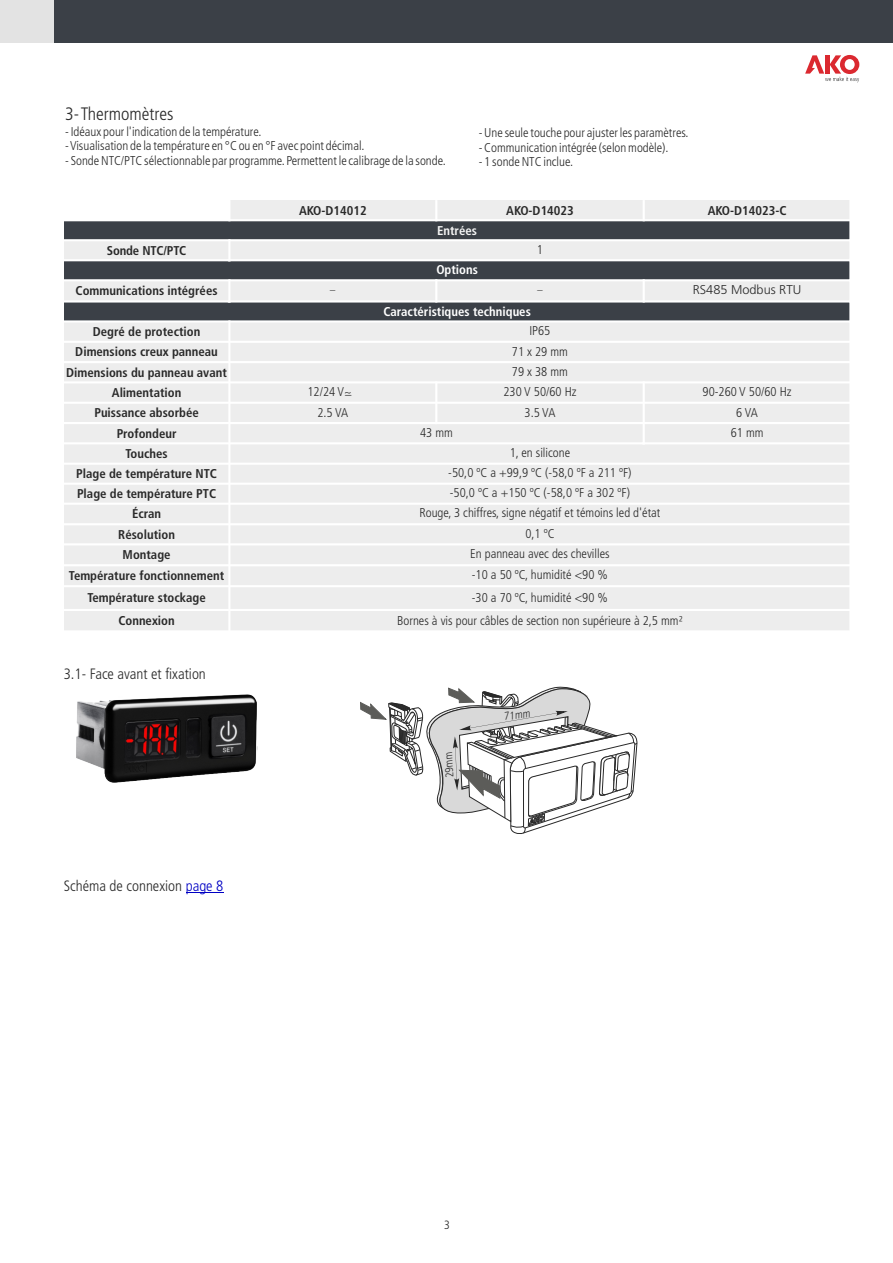
<style>
.page{position:relative;width:893px;height:1263px;background:#fff}
.page>*{position:absolute;margin:0;border:0;box-sizing:border-box;transform-origin:0 0}
.t1{font:300 condensed 18px "Frutiger 47";color:#292929}
.t2{font:300 condensed 15px "Frutiger 47";color:#292929}
.t3{font:300 condensed 12.75px "Frutiger 47";color:#292929}
.t4{font:700 condensed 12.75px "Frutiger 67";color:#292929}
.t5{font:700 condensed 12.75px "Frutiger 67";color:#fff}
.t6{font:300 12.75px "Frutiger 45";color:#292929}
.t7{font:700 condensed 12.75px "Frutiger 67";color:#f5f5f5}
.t8{font:300 condensed 12px "Frutiger 47";color:#292929}
.t9{font:italic 300 condensed 11.1px "Frutiger 47";color:#292929}
.t10{font:300 condensed 11.1px "Frutiger 47";color:#292929}
.s1{color:#0000c4}
</style>
<div class="page">
<svg style="left:805px;top:55px;width:54px;height:27px"></svg>
<div style="left:54px;top:0;width:839px;height:43px;background:#3b4047"></div>
<div style="left:0;top:0;width:54px;height:43px;background:#e3e3e3"></div>
<div style="left:64px;top:200px;width:786px;height:431px;background:#ededed"></div>
<div style="left:64px;top:200px;width:165px;height:20px;background:#fff"></div>
<div style="left:64px;top:220px;width:786px;height:20px;background:#3b4047"></div>
<div style="left:64px;top:260px;width:786px;height:20px;background:#3b4047"></div>
<div style="left:64px;top:301px;width:786px;height:20px;background:#3b4047"></div>
<hr style="left:228px;top:320px;width:2px;height:312px;background:#fff">
<hr style="left:228px;top:279px;width:2px;height:24px;background:#fff">
<hr style="left:228px;top:239px;width:2px;height:22px;background:#fff">
<hr style="left:228px;top:200px;width:2px;height:21px;background:#fff">
<hr style="left:435px;top:381px;width:2px;height:43px;background:#fff">
<hr style="left:435px;top:279px;width:2px;height:24px;background:#fff">
<hr style="left:435px;top:200px;width:2px;height:21px;background:#fff">
<hr style="left:643px;top:381px;width:2px;height:63px;background:#fff">
<hr style="left:643px;top:279px;width:2px;height:24px;background:#fff">
<hr style="left:643px;top:200px;width:2px;height:21px;background:#fff">
<hr style="left:849px;top:320px;width:2px;height:312px;background:#fff">
<hr style="left:849px;top:300px;width:2px;height:23px;background:#fff">
<hr style="left:849px;top:279px;width:2px;height:24px;background:#fff">
<hr style="left:849px;top:259px;width:2px;height:22px;background:#fff">
<hr style="left:849px;top:239px;width:2px;height:22px;background:#fff">
<hr style="left:849px;top:200px;width:2px;height:41px;background:#fff">
<hr style="left:64px;top:630px;width:787px;height:2px;background:#fff">
<hr style="left:64px;top:609px;width:787px;height:2px;background:#fff">
<hr style="left:64px;top:585px;width:787px;height:2px;background:#fff">
<hr style="left:64px;top:564px;width:787px;height:2px;background:#fff">
<hr style="left:64px;top:543px;width:787px;height:2px;background:#fff">
<hr style="left:64px;top:523px;width:787px;height:2px;background:#fff">
<hr style="left:64px;top:503px;width:787px;height:2px;background:#fff">
<hr style="left:64px;top:483px;width:787px;height:2px;background:#fff">
<hr style="left:64px;top:463px;width:787px;height:2px;background:#fff">
<hr style="left:64px;top:442px;width:581px;height:2px;background:#fff">
<hr style="left:643px;top:442px;width:208px;height:2px;background:#fff">
<hr style="left:64px;top:422px;width:373px;height:2px;background:#fff">
<hr style="left:435px;top:422px;width:416px;height:2px;background:#fff">
<hr style="left:64px;top:402px;width:787px;height:2px;background:#fff">
<hr style="left:64px;top:381px;width:787px;height:2px;background:#fff">
<hr style="left:64px;top:361px;width:787px;height:2px;background:#fff">
<hr style="left:64px;top:341px;width:787px;height:2px;background:#fff">
<hr style="left:64px;top:320px;width:787px;height:3px;background:#fff">
<hr style="left:64px;top:300px;width:166px;height:3px;background:#fff">
<hr style="left:228px;top:300px;width:623px;height:3px;background:#fff">
<hr style="left:64px;top:279px;width:787px;height:2px;background:#fff">
<hr style="left:64px;top:259px;width:166px;height:2px;background:#fff">
<hr style="left:228px;top:259px;width:623px;height:2px;background:#fff">
<hr style="left:64px;top:239px;width:787px;height:2px;background:#fff">
<hr style="left:64px;top:219px;width:787px;height:2px;background:#fff">
<hr style="left:186px;top:892px;width:37px;height:1px;background:#0000c4">
<svg style="left:358px;top:221px;width:68px;height:100px"></svg>
<svg style="left:360px;top:686px;width:278px;height:148px"></svg>
<img style="left:76px;top:694px;width:182px;height:89px">
<h1 class="t1" style="left:65px;top:106px;width:110px">3- Thermomètres</h1>
<p class="t3" style="left:65px;top:126px;width:198px">- Idéaux pour l'indication de la température.</p>
<p class="t3" style="left:65px;top:141px;width:301px">- Visualisation de la température en °C ou en °F avec point décimal.</p>
<p class="t3" style="left:65px;top:156px;width:382px">- Sonde NTC/PTC sélectionnable par programme.Permettent le calibrage de la sonde.</p>
<p class="t4" style="left:299px;top:205px;width:69px">AKO-D14012</p>
<p class="t4" style="left:506px;top:205px;width:69px">AKO-D14023</p>
<p class="t4" style="left:708px;top:205px;width:80px">AKO-D14023-C</p>
<p class="t7" style="left:437px;top:225px;width:41px">Entrées</p>
<p class="t4" style="left:107px;top:245px;width:81px">Sonde NTC/PTC</p>
<p class="t3" style="left:537px;top:245px;width:8px">1</p>
<p class="t5" style="left:436px;top:265px;width:43px">Options</p>
<p class="t4" style="left:76px;top:286px;width:143px">Communications intégrées</p>
<p class="t6" style="left:693px;top:284px;width:110px">RS485 Modbus RTU</p>
<p class="t5" style="left:383px;top:306px;width:149px">Caractéristiques techniques</p>
<p class="t4" style="left:93px;top:326px;width:109px">Degré de protection</p>
<p class="t3" style="left:529px;top:326px;width:22px">IP65</p>
<p class="t4" style="left:75px;top:347px;width:144px">Dimensions creux panneau</p>
<p class="t3" style="left:512px;top:346px;width:58px">71 x 29 mm</p>
<p class="t4" style="left:66px;top:367px;width:162px">Dimensions du panneau avant</p>
<p class="t3" style="left:512px;top:366px;width:58px">79 x 38 mm</p>
<p class="t4" style="left:112px;top:387px;width:71px">Alimentation</p>
<p class="t3" style="left:307px;top:387px;width:46px">12/24 V~_</p>
<p class="t3" style="left:503px;top:387px;width:75px">230 V 50/60 Hz</p>
<p class="t3" style="left:702px;top:387px;width:91px">90-260 V 50/60 Hz</p>
<p class="t4" style="left:94px;top:408px;width:106px">Puissance absorbée</p>
<p class="t3" style="left:317px;top:408px;width:32px">2.5 VA</p>
<p class="t3" style="left:525px;top:408px;width:32px">3.5 VA</p>
<p class="t3" style="left:736px;top:408px;width:23px">6 VA</p>
<p class="t4" style="left:117px;top:428px;width:61px">Profondeur</p>
<p class="t3" style="left:420px;top:427px;width:34px">43 mm</p>
<p class="t3" style="left:731px;top:427px;width:34px">61 mm</p>
<p class="t4" style="left:126px;top:448px;width:44px">Touches</p>
<p class="t3" style="left:510px;top:448px;width:62px">1, en silicone</p>
<p class="t4" style="left:76px;top:468px;width:142px">Plage de température NTC</p>
<p class="t3" style="left:448px;top:468px;width:185px">-50,0 ºC a +99,9 ºC (-58,0 ºF a 211 ºF)</p>
<p class="t4" style="left:77px;top:488px;width:141px">Plage de température PTC</p>
<p class="t3" style="left:450px;top:488px;width:182px">-50,0 ºC a +150 ºC (-58,0 ºF a 302 ºF)</p>
<p class="t4" style="left:132px;top:509px;width:31px">Écran</p>
<p class="t3" style="left:419px;top:508px;width:243px">Rouge, 3 chiffres, signe négatif et témoins led d'état</p>
<p class="t4" style="left:118px;top:529px;width:58px">Résolution</p>
<p class="t3" style="left:525px;top:528px;width:31px">0,1 ºC</p>
<p class="t4" style="left:123px;top:550px;width:49px">Montage</p>
<p class="t3" style="left:470px;top:549px;width:141px">En panneau avec des chevilles</p>
<p class="t4" style="left:69px;top:570px;width:157px">Température fonctionnement</p>
<p class="t3" style="left:472px;top:569px;width:138px">-10 a 50 ºC, humidité &lt;90 %</p>
<p class="t4" style="left:87px;top:593px;width:120px">Température stockage</p>
<p class="t3" style="left:472px;top:593px;width:138px">-30 a 70 ºC, humidité &lt;90 %</p>
<p class="t4" style="left:118px;top:615px;width:58px">Connexion</p>
<p class="t3" style="left:397px;top:615px;width:287px">Bornes à vis pour câbles de section non supérieure à 2,5 mm²</p>
<p class="t3" style="left:479px;top:127px;width:211px">- Une seule touche pour ajuster les paramètres.</p>
<p class="t3" style="left:479px;top:142px;width:191px">- Communication intégrée (selon modèle).</p>
<p class="t3" style="left:479px;top:157px;width:96px">- 1 sonde NTC inclue.</p>
<p class="t2" style="left:64px;top:667px;width:144px">3.1- Face avant et fixation</p>
<p class="t2" style="left:64px;top:880px;width:161px">Schéma de connexion <span class="s1">page 8</span></p>
<p class="t10" style="left:445px;top:778px;width:28px;rotate:-93deg">29mm</p>
<p class="t9" style="left:503px;top:712px;width:28px;rotate:-9deg">71mm</p>
<p class="t8" style="left:444px;top:1220px;width:7px">3</p>
</div>
